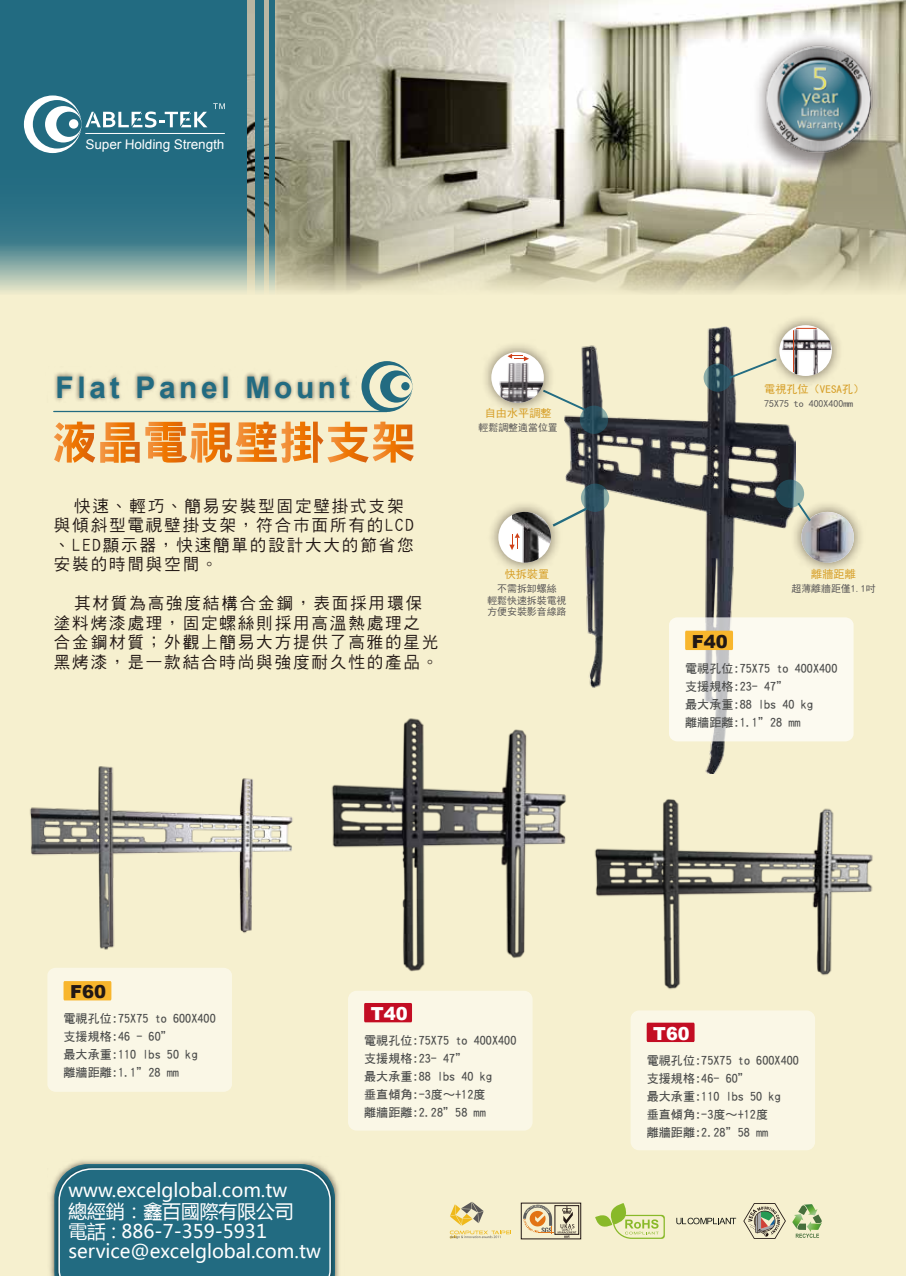
<style>
.page{position:relative;width:906px;height:1276px;background:#f6f0cf}
.page>*{position:absolute;margin:0;border:0;box-sizing:border-box;transform-origin:0 0}
.t1{font:700 29.85px "Arial";letter-spacing:.125em;color:#226b81}
.t2{font:18.75px/20.4px "Microsoft Ya Hei";color:#fff}
.t3{font:900 18px "Arial";color:#221815}
.t4{font:900 18px "Arial";color:#fff}
.t5{font:16.5px/19.5px "DF Hei W5 WIN BF";letter-spacing:.115em;color:#221815}
.t6{font:13.35px "Arial";color:#fff}
.t7{font:12px/18px "DF Hei W7 WIN BF";letter-spacing:.01em;color:#4b4c4b}
.t8{font:11.1px "Sim Hei";color:#d69e26}
.t9{font:9.9px/11.9px "Sim Hei";color:#595757;text-align:center}
</style>
<div class="page">
<img style="left:246px;top:0;width:660px;height:101px">
<div style="left:0;top:0;width:246px;height:310px;background:#226b81"></div>
<div style="left:255px;top:0;width:9px;height:310px;background:#226b81"></div>
<div style="left:268px;top:0;width:6px;height:310px;background:#226b81"></div>
<svg style="left:0;top:101px;width:906px;height:209px"></svg>
<img style="left:748px;top:27px;width:142px;height:155px">
<img style="left:754px;top:37px;width:127px;height:128px">
<img style="left:564px;top:326px;width:231px;height:448px">
<svg style="left:580px;top:405px;width:28px;height:29px"></svg>
<svg style="left:581px;top:483px;width:28px;height:29px"></svg>
<svg style="left:776px;top:479px;width:28px;height:29px"></svg>
<svg style="left:560px;top:388px;width:27px;height:24px"></svg>
<svg style="left:566px;top:505px;width:23px;height:24px"></svg>
<svg style="left:703px;top:363px;width:29px;height:29px"></svg>
<svg style="left:727px;top:357px;width:37px;height:23px"></svg>
<img style="left:485px;top:345px;width:75px;height:65px">
<img style="left:491px;top:352px;width:53px;height:51px">
<svg style="left:507px;top:354px;width:22px;height:7px"></svg>
<img style="left:764px;top:318px;width:75px;height:74px">
<img style="left:779px;top:328px;width:53px;height:48px">
<svg style="left:796px;top:328px;width:20px;height:1px"></svg>
<hr style="left:793px;top:330px;width:1px;height:42px;background:#d04118">
<img style="left:785px;top:496px;width:76px;height:82px">
<img style="left:801px;top:512px;width:53px;height:51px">
<img style="left:491px;top:496px;width:75px;height:82px">
<div style="left:498px;top:512px;width:53px;height:51px;background:#fff;border-radius:50%"></div>
<img style="left:512px;top:512px;width:39px;height:51px">
<svg style="left:509px;top:533px;width:11px;height:17px"></svg>
<svg style="left:795px;top:500px;width:17px;height:23px"></svg>
<svg style="left:595px;top:1203px;width:70px;height:36px"></svg>
<svg style="left:743px;top:1203px;width:43px;height:36px"></svg>
<div style="left:555px;top:1205px;width:24px;height:29px;border:1px solid #231815"></div>
<svg style="left:523px;top:1205px;width:53px;height:32px"></svg>
<div style="left:521px;top:1203px;width:60px;height:36px;border:1px solid #231815"></div>
<svg style="left:792px;top:1204px;width:30px;height:33px"></svg>
<svg style="left:676px;top:1217px;width:60px;height:7px"></svg>
<svg style="left:450px;top:1202px;width:61px;height:36px"></svg>
<svg style="left:54px;top:422px;width:360px;height:41px"></svg>
<img style="left:53px;top:372px;width:303px;height:41px">
<hr style="left:54px;top:411px;width:333px;height:1px;background:#226b81">
<svg style="left:361px;top:361px;width:52px;height:51px"></svg>
<div style="left:401px;top:382px;width:8px;height:8px;background:#226b81;border-radius:50%"></div>
<img style="left:50px;top:1161px;width:290px;height:115px">
<svg style="left:54px;top:1164px;width:281px;height:112px;background:#296f83"></svg>
<svg style="left:213px;top:103px;width:12px;height:6px"></svg>
<svg style="left:24px;top:95px;width:183px;height:58px"></svg>
<div style="left:69px;top:119px;width:9px;height:10px;background:#fff;border-radius:50%"></div>
<img style="left:30px;top:766px;width:263px;height:184px">
<svg style="left:669px;top:617px;width:184px;height:124px;background:#f7f5ec"></svg>
<svg style="left:685px;top:630px;width:48px;height:20px"></svg>
<div style="left:47px;top:967px;width:185px;height:124px;background:#faf7e6;border-radius:8px"></div>
<svg style="left:64px;top:981px;width:47px;height:19px"></svg>
<img style="left:331px;top:710px;width:240px;height:262px">
<img style="left:594px;top:799px;width:279px;height:191px">
<div style="left:630px;top:1010px;width:185px;height:140px;background:#faf7e6;border-radius:9px"></div>
<svg style="left:646px;top:1022px;width:48px;height:20px"></svg>
<div style="left:348px;top:990px;width:184px;height:140px;background:#faf7e6;border-radius:9px"></div>
<svg style="left:364px;top:1003px;width:48px;height:19px"></svg>
<p class="t6" style="left:86px;top:135px;width:141px">Super Holding Strength</p>
<h1 class="t1" style="left:56px;top:368px;width:296px">Flat Panel Mount</h1>
<h3 class="t5" style="left:54px;top:496px;width:361px;text-indent:20px">快速、輕巧、簡易安裝型固定壁掛式支架與傾斜型電視壁掛支架，符合市面所有的LCD、LED顯示器，快速簡單的設計大大的節省您安裝的時間與空間。</h3>
<h3 class="t5" style="left:54px;top:593px;width:386px;text-indent:20px">其材質為高強度結構合金鋼，表面採用環保塗料烤漆處理，固定螺絲則採用高溫熱處理之合金鋼材質；外觀上簡易大方提供了高雅的星光黑烤漆，是一款結合時尚與強度耐久性的產品。</h3>
<p class="t8" style="left:485px;top:408px;width:68px">自由水平調整</p>
<p class="t9" style="left:478px;top:421px;width:81px">輕鬆調整適當位置</p>
<p class="t8" style="left:505px;top:568px;width:46px">快拆裝置</p>
<p class="t9" style="left:487px;top:582px;width:81px">不需拆卸螺絲<br>輕鬆快速拆裝電視方便安裝影音線路</p>
<p class="t8" style="left:764px;top:384px;width:102px">電視孔位（VESA孔）</p>
<p class="t9" style="left:764px;top:397px;width:91px">75X75 to 400X400mm</p>
<h3 class="t3" style="left:692px;top:628px;width:38px">F40</h3>
<p class="t8" style="left:811px;top:568px;width:46px">離牆距離</p>
<p class="t9" style="left:791px;top:582px;width:86px">超薄離牆距僅1.1吋</p>
<p class="t7" style="left:685px;top:659px;width:154px">電視孔位:75X75 to 400X400支援規格:23- 47＂<br>最大承重:88 lbs 40 kg<br>離牆距離:1.1＂28 mm</p>
<h3 class="t3" style="left:70px;top:978px;width:38px">F60</h3>
<p class="t7" style="left:64px;top:1009px;width:154px">電視孔位:75X75 to 600X400支援規格:46 - 60＂<br>最大承重:110 lbs 50 kg<br>離牆距離:1.1＂28 mm</p>
<h2 class="t2" style="left:68px;top:1179px;width:254px">www.excelglobal.com.tw<br>總經銷：鑫百國際有限公司<br>電話 : 886-7-359-5931 service@excelglobal.com.tw</h2>
<h3 class="t4" style="left:371px;top:1000px;width:39px">T40</h3>
<p class="t7" style="left:364px;top:1031px;width:154px">電視孔位:75X75 to 400X400</p>
<p class="t7" style="left:364px;top:1049px;width:129px">支援規格:23- 47＂<br>最大承重:88 lbs 40 kg垂直傾角:-3度～+12度離牆距離:2.28＂58 mm</p>
<h3 class="t4" style="left:653px;top:1020px;width:38px">T60</h3>
<p class="t7" style="left:646px;top:1051px;width:154px">電視孔位:75X75 to 600X400支援規格:46- 60＂<br>最大承重:110 lbs 50 kg<br>垂直傾角:-3度～+12度<br>離牆距離:2.28＂58 mm</p>
</div>
